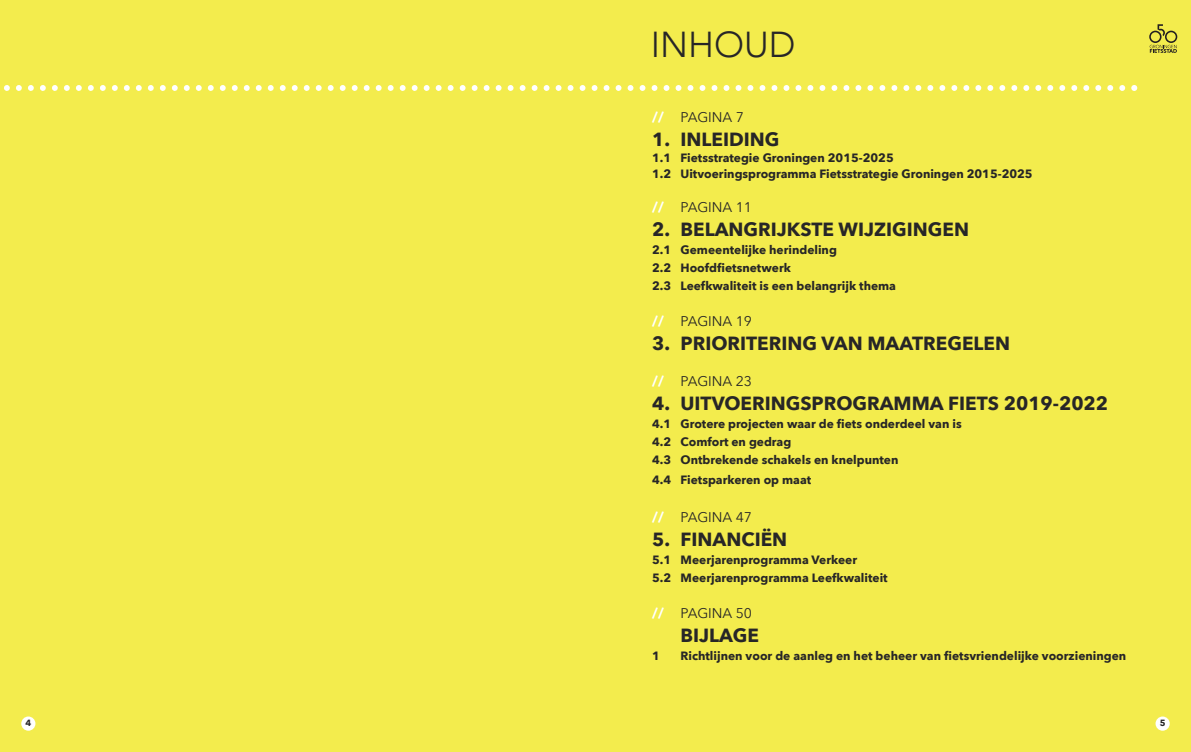
<style>
.page{position:relative;width:1191px;height:752px;background:#fff}
.page>*{position:absolute;margin:0;border:0;box-sizing:border-box;transform-origin:0 0}
.t1{font:300 36px "Avenir";color:#272627}
.t2{font:700 19px "Avenir Next";color:#272627}
.t3{font:14px "Avenir Next";color:#272627}
.t4{font:700 12px/18px "Avenir Next";color:#272627}
.t5{font:700 9px "Avenir Next";color:#272627}
.s1{font-weight:700;color:#fff}
</style>
<div class="page">
<div style="left:0;top:0;width:1191px;height:751px;background:#f3ec4d"></div>
<div style="left:21px;top:716px;width:14px;height:14px;background:#fff;border-radius:50%"></div>
<div style="left:1155px;top:716px;width:14px;height:14px;background:#fff;border-radius:50%"></div>
<svg style="left:4px;top:85px;width:1133px;height:6px"></svg>
<svg style="left:1149px;top:24px;width:28px;height:29px"></svg>
<h1 class="t1" style="left:650px;top:21px;width:146px">INHOUD</h1>
<p class="t3" style="left:652px;top:108px;width:93px"><span class="s1">//</span> PAGINA-7</p>
<h2 class="t2" style="left:652px;top:127px;width:129px">1. INLEIDING</h2>
<p class="t4" style="left:652px;top:150px;width:382px;line-height:16px">1.1 Fietsstrategie Groningen 2015-2025<br>1.2 Uitvoeringsprogramma Fietsstrategie Groningen 2015-2025</p>
<p class="t3" style="left:652px;top:198px;width:101px"><span class="s1">//</span> PAGINA-11</p>
<h2 class="t2" style="left:652px;top:217px;width:318px">2. BELANGRIJKSTE WIJZIGINGEN</h2>
<p class="t4" style="left:652px;top:241px;width:245px">2.1 Gemeentelijke herindeling<br>2.2 Hoofdfietsnetwerk<br>2.3 Leefkwaliteit is een belangrijk thema</p>
<p class="t3" style="left:652px;top:312px;width:101px"><span class="s1">//</span> PAGINA-19</p>
<h2 class="t2" style="left:652px;top:331px;width:359px">3. PRIORITERING VAN MAATREGELEN</h2>
<p class="t3" style="left:652px;top:372px;width:101px"><span class="s1">//</span> PAGINA-23</p>
<h2 class="t2" style="left:652px;top:391px;width:457px">4. UITVOERINGS PROGRAMMA FIETS 2019-2022</h2>
<p class="t4" style="left:652px;top:415px;width:311px">4.1 Grotere projecten waar de fiets onderdeel van is<br>4.2 Comfort en gedrag<br>4.3 Ontbrekende schakels en knelpunten</p>
<p class="t4" style="left:652px;top:471px;width:160px">4.4 Fietsparkeren op maat</p>
<p class="t3" style="left:652px;top:507px;width:101px"><span class="s1">//</span> PAGINA-47</p>
<h2 class="t2" style="left:652px;top:526px;width:137px">5. FINANCIËN</h2>
<p class="t4" style="left:652px;top:550px;width:237px">5.1 Meerjarenprogramma Verkeer<br>5.2 Meerjarenprogramma Leefkwaliteit</p>
<p class="t3" style="left:652px;top:603px;width:101px"><span class="s1">//</span> PAGINA-50</p>
<h2 class="t2" style="left:680px;top:622px;width:80px">BIJLAGE</h2>
<p class="t4" style="left:652px;top:646px;width:9px">1</p>
<p class="t4" style="left:680px;top:646px;width:447px">Richtlijnen voor de aanleg en het beheer van fietsvriendelijke voorzieningen</p>
<p class="t5" style="left:25px;top:717px;width:7px">4</p>
<p class="t5" style="left:1159px;top:717px;width:7px">5</p>
</div>
